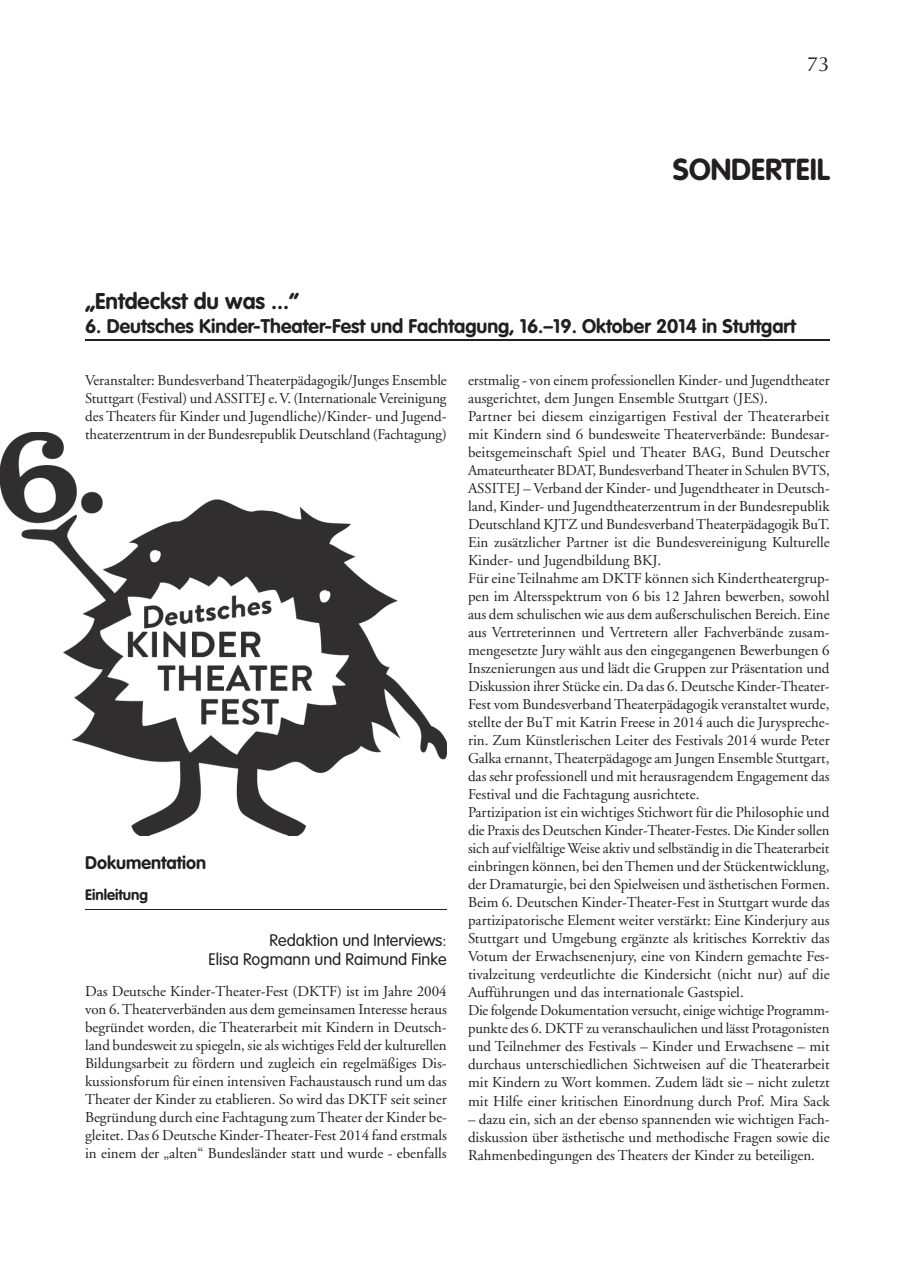
<style>
.page{position:relative;width:902px;height:1280px;background:#fff}
.page>*{position:absolute;margin:0;border:0;box-sizing:border-box;transform-origin:0 0}
.t1{font:700 30px "VAG Rounded";color:#231f20}
.t2{font:700 22.5px "VAG Rounded";color:#231f20}
.t3{font:21px "Optus T";color:#231f20}
.t4{font:700 19.5px "VAG Rounded";color:#231f20}
.t5{font:700 18px "VAG Rounded";color:#231f20}
.t6{font:300 16.5px/19.8px "VAG Rounded";color:#231f20;text-align:right}
.t7{font:15px/18px "Adobe Garamond";color:#231f20;text-align:justify}
.t8{font:700 15px "VAG Rounded";color:#231f20}
</style>
<div class="page">
<hr style="left:85px;top:339px;width:744px;height:2px;background:#231f20">
<hr style="left:85px;top:909px;width:361px;height:1px;background:#231f20">
<img style="left:0;top:432px;width:446px;height:403px">
<h3 class="t3" style="left:806px;top:51px;width:25px">73</h3>
<h1 class="t1" style="left:673px;top:152px;width:158px">SONDERTEIL</h1>
<h2 class="t2" style="left:85px;top:288px;width:216px">„Entdeckst du was ...“</h2>
<h3 class="t4" style="left:85px;top:314px;width:712px">6. Deutsches Kinder-Theater-Fest und Fachtagung, 16.–19. Oktober 2014 in Stuttgart</h3>
<p class="t7" style="left:85px;top:372px;width:363px">Veranstalter: Bundesverband Theaterpädagogik/Junges Ensemble Stuttgart (Festival) und ASSITEJ e. V. (Internationale Vereinigung des Theaters für Kinder und Jugendliche)/Kinder- und Jugend&shy;theaterzentrum in der Bundesrepublik Deutschland (Fachtagung)</p>
<p class="t5" style="left:85px;top:852px;width:123px">Dokumentation</p>
<p class="t8" style="left:85px;top:886px;width:65px">Einleitung</p>
<p class="t6" style="left:208px;top:930px;width:240px">Redaktion und Interviews:<br>Elisa Rogmann und Raimund Finke</p>
<p class="t7" style="left:85px;top:983px;width:363px">Das Deutsche Kinder-Theater-Fest (DKTF) ist im Jahre 2004 von 6. Theaterverbänden aus dem gemeinsamen Interesse heraus begründet worden, die Theaterarbeit mit Kindern in Deutsch&shy;land bundesweit zu spiegeln, sie als wichtiges Feld der kulturellen Bildungsarbeit zu fördern und zugleich ein regelmäßiges Dis&shy;kussionsforum für einen intensiven Fachaustausch rund um das Theater der Kinder zu etablieren. So wird das DKTF seit seiner Begründung durch eine Fachtagung zum Theater der Kinder be&shy;gleitet. Das 6 Deutsche Kinder-Theater-Fest 2014 fand erstmals in einem der „alten“ Bundesländer statt und wurde - ebenfalls</p>
<p class="t7" style="left:468px;top:372px;width:363px;text-align:left">erstmalig - von einem professionellen Kinder- und Jugendtheater ausgerichtet, dem Jungen Ensemble Stuttgart (JES).<br>Partner bei diesem einzigartigen Festival der Theaterarbeit mit Kindern sind 6 bundesweite Theaterverbände: Bundesar&shy;beitsgemeinschaft Spiel und Theater BAG, Bund Deutscher Amateurtheater BDAT, Bundesverband Theater in Schulen BVTS, ASSITEJ – Verband der Kinder- und Jugendtheater in Deutsch&shy;land, Kinder- und Jugendtheaterzentrum in der Bundesrepublik Deutschland KJTZ und Bundesverband Theaterpädagogik BuT.<br>Ein zusätzlicher Partner ist die Bundesvereinigung Kulturelle Kinder- und Jugendbildung BKJ.<br>Für eine Teilnahme am DKTF können sich Kindertheatergrup&shy;pen im Altersspektrum von 6 bis 12 Jahren bewerben, sowohl aus dem schulischen wie aus dem außerschulischen Bereich. Eine aus Vertreterinnen und Vertretern aller Fachverbände zusam&shy;mengesetzte Jury wählt aus den eingegangenen Bewerbungen 6<br>Inszenierungen aus und lädt die Gruppen zur Präsentation und Diskussion ihrer Stücke ein. Da das 6. Deutsche Kinder-Theater-Fest vom Bundesverband Theaterpädagogik veranstaltet wurde, stellte der BuT mit Katrin Freese in 2014 auch die Juryspreche&shy;rin. Zum Künstlerischen Leiter des Festivals 2014 wurde Peter Galka ernannt, Theaterpädagoge am Jungen Ensemble Stuttgart, das sehr professionell und mit herausragendem Engagement das Festival und die Fachtagung ausrichtete.<br>Partizipation ist ein wichtiges Stichwort für die Philosophie und die Praxis des Deutschen Kinder-Theater-Festes. Die Kinder sollen sich auf vielfältige Weise aktiv und selbständig in die Theaterarbeit einbringen können, bei den Themen und der Stückentwicklung, der Dramaturgie, bei den Spielweisen und ästhetischen Formen.<br>Beim 6. Deutschen Kinder-Theater-Fest in Stuttgart wurde das partizipatorische Element weiter verstärkt: Eine Kinderjury aus Stuttgart und Umgebung ergänzte als kritisches Korrektiv das Votum der Erwachsenenjury, eine von Kindern gemachte Fes&shy;tivalzeitung verdeutlichte die Kindersicht (nicht nur) auf die Aufführungen und das internationale Gastspiel.<br>Die folgende Dokumentation versucht, einige wichtige Programm&shy;punkte des 6. DKTF zu veranschaulichen und lässt Protagonisten und Teilnehmer des Festivals – Kinder und Erwachsene – mit durchaus unterschiedlichen Sichtweisen auf die Theaterarbeit mit Kindern zu Wort kommen. Zudem lädt sie – nicht zuletzt mit Hilfe einer kritischen Einordnung durch Prof. Mira Sack</p>
<p class="t7" style="left:468px;top:1110px;width:363px">– dazu ein, sich an der ebenso spannenden wie wichtigen Fach&shy;diskussion über ästhetische und methodische Fragen sowie die Rahmenbedingungen des Theaters der Kinder zu beteiligen.</p>
</div>
